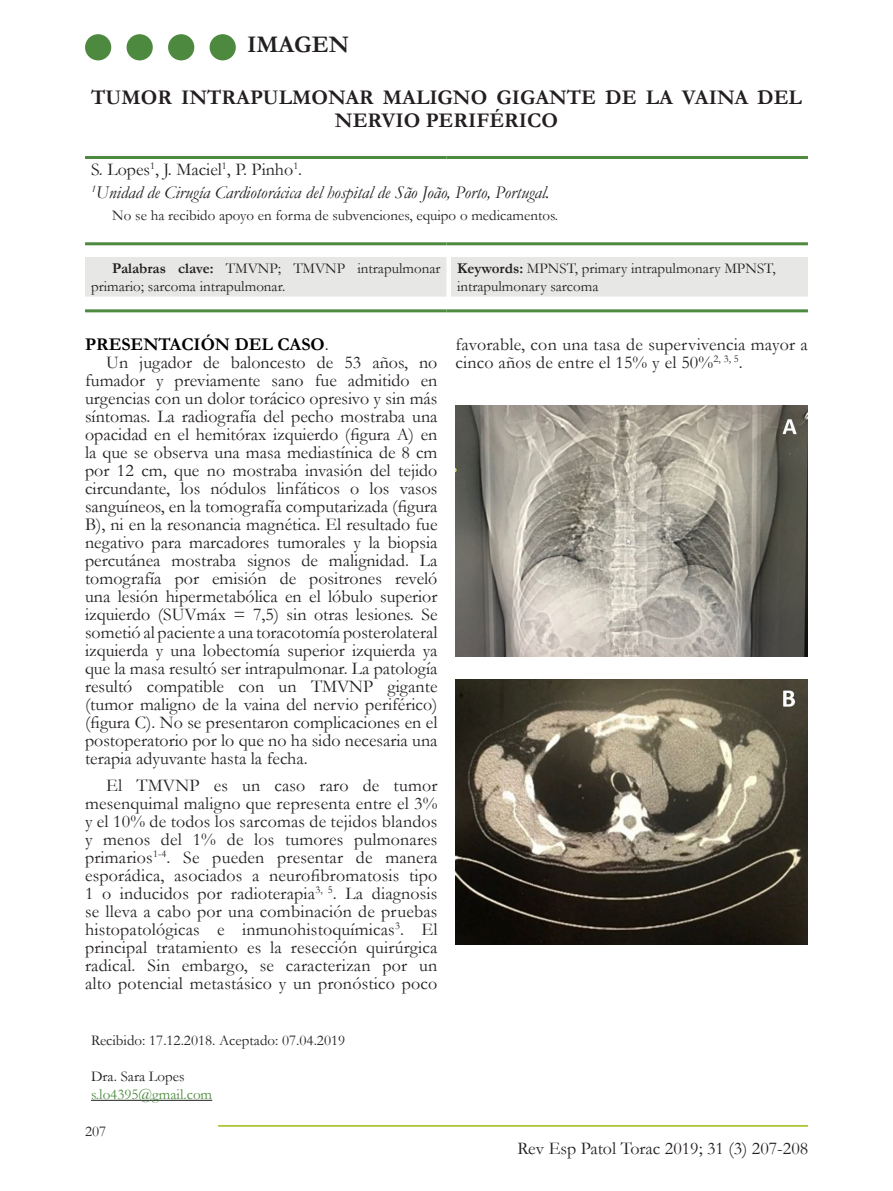
<style>
.page{position:relative;width:893px;height:1191px;background:#fff}
.page>*{position:absolute;margin:0;border:0;box-sizing:border-box;transform-origin:0 0}
.t1{font:700 24px "Garamond";color:#231f20}
.TÍTULOS{font:700 21px/22.5px "Garamond";color:#231f20;text-align:center}
.GENERAL{font:18px/18px "Garamond";letter-spacing:.01em;color:#231f20;text-align:justify}
.GENERAL-2{font:italic 18px "Garamond";color:#231f20}
.TITULO_INTERIOR{font:700 18px "Garamond";color:#000}
.RESUMEN{font:15px/18px "Garamond";color:#231f20}
.GENERAL-3{font:15px "Garamond";color:#4d8a3f}
.GENERAL-4{font:15px "Garamond";color:#231f20}
.s1{font-weight:700}
.s2{font-weight:400;color:#231f20}
</style>
<div class="page">
<div style="left:85px;top:34px;width:26px;height:26px;background:#4d8a3f;border-radius:50%"></div>
<div style="left:127px;top:34px;width:26px;height:26px;background:#4d8a3f;border-radius:50%"></div>
<div style="left:210px;top:34px;width:26px;height:26px;background:#4d8a3f;border-radius:50%"></div>
<div style="left:168px;top:34px;width:26px;height:26px;background:#4d8a3f;border-radius:50%"></div>
<hr style="left:218px;top:1125px;width:590px;height:1px;background:#adc435">
<hr style="left:85px;top:156px;width:361px;height:3px;background:#4d8a3f">
<svg style="left:446px;top:156px;width:5px;height:3px"></svg>
<hr style="left:451px;top:156px;width:357px;height:3px;background:#4d8a3f">
<hr style="left:85px;top:242px;width:361px;height:3px;background:#4d8a3f">
<svg style="left:446px;top:242px;width:5px;height:3px"></svg>
<hr style="left:451px;top:242px;width:357px;height:3px;background:#4d8a3f">
<svg style="left:85px;top:257px;width:723px;height:55px"></svg>
<hr style="left:451px;top:309px;width:357px;height:3px;background:#4d8a3f">
<hr style="left:91px;top:1100px;width:121px;height:1px;background:#231f20">
<img style="left:455px;top:406px;width:353px;height:250px">
<img style="left:455px;top:679px;width:353px;height:265px">
<p class="t1" style="left:247px;top:28px;width:103px">IMAGEN</p>
<p class="TÍTULOS" style="left:91px;top:87px;width:712px">TUMOR INTRAPULMONAR MALIGNO GIGANTE DE LA VAINA DEL<br>NERVIO PERIFÉRICO</p>
<p class="GENERAL" style="left:91px;top:160px;width:213px">S. Lopes<sup>1</sup>, J. Maciel<sup>1</sup>, P. Pinho<sup>1</sup>.</p>
<p class="GENERAL-2" style="left:91px;top:180px;width:460px"><sup>1</sup>Unidad de Cirugía Cardiotorácica del hospital de São João, Porto, Portugal.</p>
<p class="RESUMEN" style="left:112px;top:206px;width:447px">No se ha recibido apoyo en forma de subvenciones, equipo o medicamentos.</p>
<p class="RESUMEN" style="left:91px;top:258px;width:351px;text-indent:21px"><span class="s1">Palabras clave:</span> TMVNP; TMVNP intrapulmonar primario; sarcoma intrapulmonar.</p>
<p class="RESUMEN" style="left:457px;top:258px;width:320px"><span class="s1">Keywords:</span> MPNST, primary intrapulmonary MPNST, intrapulmonary sarcoma</p>
<p class="TITULO_INTERIOR" style="left:85px;top:332px;width:245px">PRESENTACIÓN DEL CASO<span class="s2">.</span></p>
<p class="GENERAL" style="left:85px;top:353px;width:354px;text-indent:21px">Un jugador de baloncesto de 53 años, no fumador y previamente sano fue admitido en urgencias con un dolor torácico opresivo y sin más síntomas. La radiografía del pecho mostraba una opacidad en el hemitórax izquierdo (figura A) en la que se observa una masa mediastínica de 8 cm por 12 cm, que no mostraba invasión del tejido circundante, los nódulos linfáticos o los vasos sanguíneos, en la tomografía computarizada (figura B), ni en la resonancia magnética. El resultado fue negativo para marcadores tumorales y la biopsia percutánea mostraba signos de malignidad. La tomografía por emisión de positrones reveló una lesión hipermetabólica en el lóbulo superior izquierdo (SUVmáx = 7,5) sin otras lesiones. Se sometió al paciente a una toracotomía posterolateral izquierda y una lobectomía superior izquierda ya que la masa resultó ser intrapulmonar. La patología resultó compatible con un TMVNP gigante (tumor maligno de la vaina del nervio periférico) (figura C). No se presentaron complicaciones en el postoperatorio por lo que no ha sido necesaria una terapia adyuvante hasta la fecha.</p>
<p class="GENERAL" style="left:85px;top:775px;width:354px;text-indent:21px">El TMVNP es un caso raro de tumor mesenquimal maligno que representa entre el 3% y el 10% de todos los sarcomas de tejidos blandos y menos del 1% de los tumores pulmonares primarios<sup>1-4</sup>. Se pueden presentar de manera esporádica, asociados a neurofibromatosis tipo 1 o inducidos por radioterapia<sup>3,</sup> <sup>5</sup>. La diagnosis se lleva a cabo por una combinación de pruebas histopatológicas e inmunohistoquímicas<sup>3</sup>. El principal tratamiento es la resección quirúrgica radical. Sin embargo, se caracterizan por un alto potencial metastásico y un pronóstico poco</p>
<p class="RESUMEN" style="left:91px;top:1031px;width:256px">Recibido: 17.12.2018. Aceptado: 07.04.2019</p>
<p class="GENERAL-4" style="left:91px;top:1066px;width:95px">Dra. Sara Lopes</p>
<p class="GENERAL-3" style="left:91px;top:1084px;width:123px">s.lo4395@gmail.com</p>
<p class="RESUMEN" style="left:85px;top:1122px;width:23px">207</p>
<p class="GENERAL" style="left:455px;top:335px;width:354px">favorable, con una tasa de supervivencia mayor a cinco años de entre el 15% y el 50%<sup>2,</sup> <sup>3,</sup> <sup>5</sup>.</p>
<p class="GENERAL" style="left:517px;top:1138px;width:292px">Rev Esp Patol Torac 2019; 31 (3) 207-208</p>
</div>
